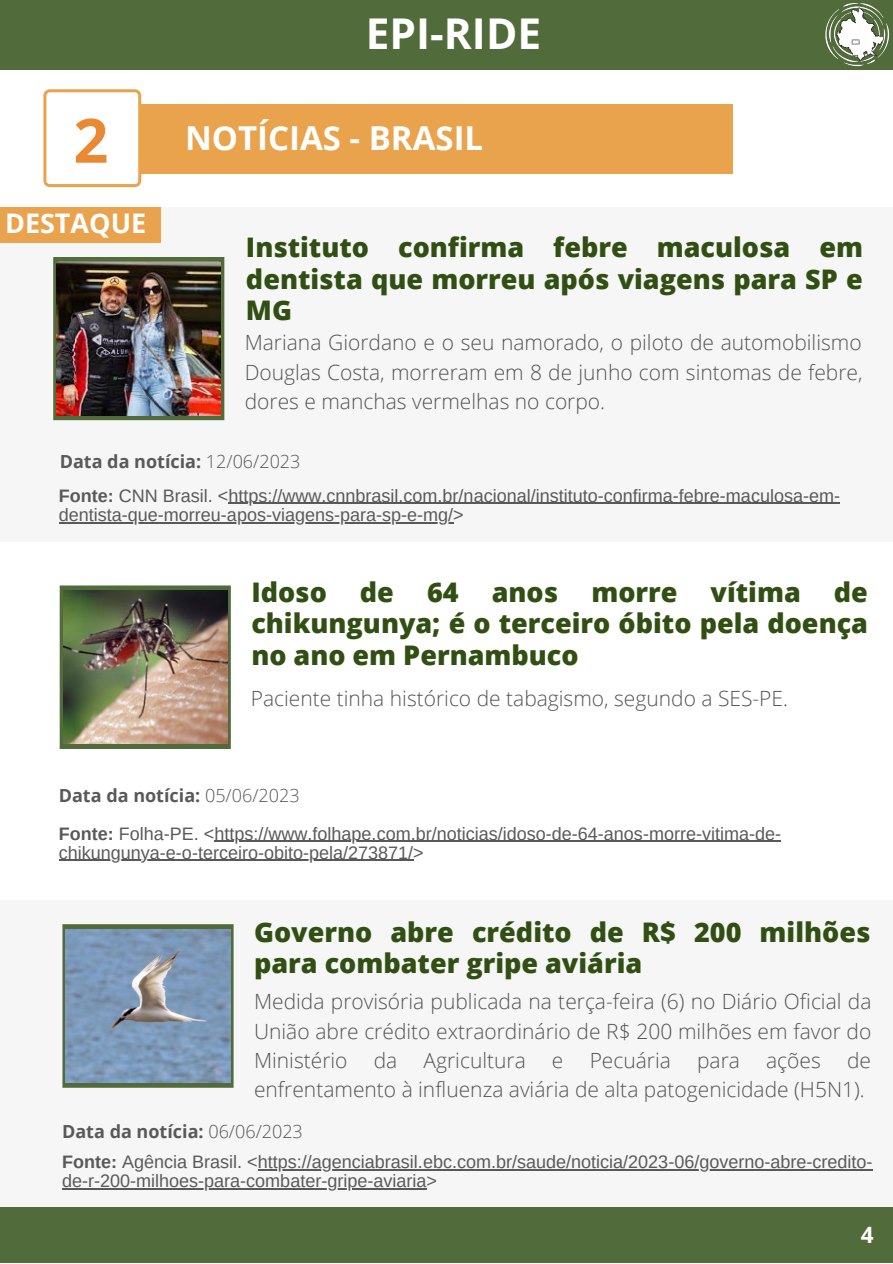
<style>
.page{position:relative;width:893px;height:1264px;background:#fff}
.page>*{position:absolute;margin:0;border:0;box-sizing:border-box;transform-origin:0 0}
.t1{font:700 61.2px "Open Sans";color:#ea8933}
.t2{font:700 42.45px "Open Sans";color:#fff}
.t3{font:700 33px "Open Sans";color:#fff}
.t4{font:800 27px/31.5px "Open Sans";color:#314f13;text-align:justify}
.t5{font:700 27px "Open Sans";color:#fff}
.t6{font:700 22.5px "Open Sans";color:#fff}
.t7{font:300 21px/29.2px "Open Sans";color:#545454;text-align:justify}
.t8{font:18px/19px "Arimo";color:#595959}
.t9{font:700 18px "Open Sans";color:#595959}
.s1{font-weight:300}
.s2{font-weight:700}
</style>
<div class="page">
<div style="left:0;top:0;width:892px;height:69px;background:#516b3b"></div>
<div style="left:141px;top:105px;width:591px;height:69px;background:#e9a34d"></div>
<svg style="left:43px;top:89px;width:98px;height:98px"></svg>
<div style="left:0;top:900px;width:892px;height:309px;background:#f6f6f6"></div>
<div style="left:0;top:1207px;width:892px;height:55px;background:#516b3b"></div>
<div style="left:0;top:207px;width:892px;height:334px;background:#f6f6f6"></div>
<img style="left:825px;top:3px;width:65px;height:64px">
<svg style="left:53px;top:257px;width:171px;height:163px;background:#596a41"></svg>
<img style="left:57px;top:262px;width:164px;height:153px">
<hr style="left:228px;top:503px;width:612px;height:1px;background:#595959">
<hr style="left:59px;top:522px;width:394px;height:1px;background:#595959">
<svg style="left:60px;top:585px;width:171px;height:164px;background:#5f7047"></svg>
<img style="left:63px;top:591px;width:164px;height:152px">
<hr style="left:214px;top:840px;width:567px;height:1px;background:#595959">
<hr style="left:59px;top:859px;width:354px;height:1px;background:#595959">
<svg style="left:62px;top:924px;width:171px;height:163px;background:#5e7857"></svg>
<img style="left:66px;top:929px;width:164px;height:153px">
<hr style="left:258px;top:1169px;width:614px;height:1px;background:#595959">
<hr style="left:62px;top:1188px;width:364px;height:1px;background:#595959">
<div style="left:0;top:207px;width:160px;height:36px;background:#e9a34d"></div>
<p class="t1" style="left:73px;top:97px;width:36px">2</p>
<p class="t5" style="left:5px;top:204px;width:143px">DESTAQUE</p>
<p class="t2" style="left:366px;top:4px;width:177px">EPI-RIDE</p>
<p class="t3" style="left:185px;top:115px;width:299px">NOTÍCIAS - BRASIL</p>
<p class="t4" style="left:246px;top:231px;width:618px">Instituto confirma febre maculosa em dentista que morreu após viagens para SP e MG</p>
<p class="t7" style="left:245px;top:327px;width:619px">Mariana Giordano e o seu namorado, o piloto de automobilismo Douglas Costa, morreram em 8 de junho com sintomas de febre, dores e manchas vermelhas no corpo.</p>
<p class="t9" style="left:60px;top:449px;width:242px">Data da notícia: <span class="s1">12/06/2023</span></p>
<p class="t8" style="left:59px;top:486px;width:782px"><span class="s2">Fonte:</span> CNN Brasil. &lt;https://www.cnnbrasil.com.br/nacional/instituto-confirma-febre-maculosa-em&shy;dentista-que-morreu-apos-viagens-para-sp-e-mg/&gt;</p>
<p class="t4" style="left:251px;top:575px;width:618px">Idoso de 64 anos morre vítima de chikungunya; é o terceiro óbito pela doença no ano em Pernambuco</p>
<p class="t7" style="left:251px;top:683px;width:538px">Paciente tinha histórico de tabagismo, segundo a SES-PE.</p>
<p class="t9" style="left:59px;top:782px;width:242px">Data da notícia: <span class="s1">05/06/2023</span></p>
<p class="t8" style="left:59px;top:823px;width:723px"><span class="s2">Fonte:</span> Folha-PE. &lt;https://www.folhape.com.br/noticias/idoso-de-64-anos-morre-vitima-de&shy;chikungunya-e-o-terceiro-obito-pela/273871/&gt;</p>
<p class="t4" style="left:254px;top:915px;width:617px">Governo abre crédito de R$ 200 milhões para combater gripe aviária</p>
<p class="t7" style="left:254px;top:986px;width:619px">Medida provisória publicada na terça-feira (6) no Diário Oficial da União abre crédito extraordinário de R$ 200 milhões em favor do Ministério da Agricultura e Pecuária para ações de enfrentamento à influenza aviária de alta patogenicidade (H5N1).</p>
<p class="t9" style="left:62px;top:1118px;width:242px">Data da notícia: <span class="s1">06/06/2023</span></p>
<p class="t8" style="left:62px;top:1152px;width:812px"><span class="s2">Fonte:</span> Agência Brasil. &lt;https://agenciabrasil.ebc.com.br/saude/noticia/2023-06/governo-abre-credito&shy;de-r-200-milhoes-para-combater-gripe-aviaria&gt;</p>
<p class="t6" style="left:860px;top:1218px;width:14px">4</p>
<p class="t6" style="left:866px;top:1217px;width:14px">4</p>
</div>
